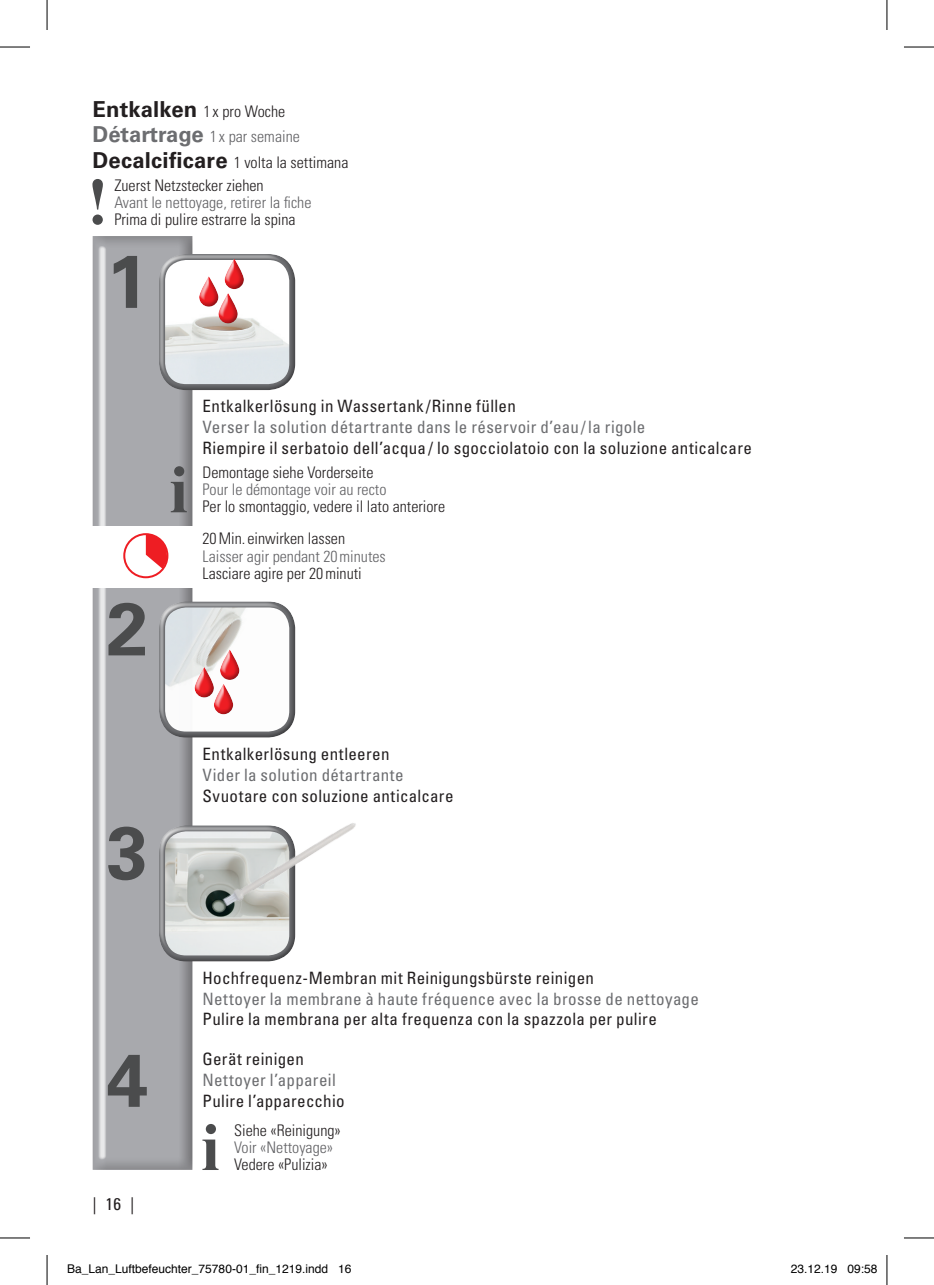
<style>
.page{position:relative;width:934px;height:1285px;background:#fff}
.page>*{position:absolute;margin:0;border:0;box-sizing:border-box;transform-origin:0 0}
.t1{font:700 74.4px "Univers LT Std";color:#4b4c4d}
.t2{font:condensed 17px "Univers LT Std";letter-spacing:.02em;color:#231f20}
.t3{font:condensed 17px "Univers LT Std";letter-spacing:.02em;color:#6c6d70}
.t4{font:300 condensed 16px/25.6px "Univers LT Std";color:#231f20}
.t5{font:300 condensed 16px "Univers LT Std";color:#636366}
.t6{font:12px "Helvetica";color:#000}
.s1{font-weight:700;font-stretch:normal;font-size:22px}
.s2{font-weight:700;font-stretch:normal;font-size:22px;color:#6c6d70}
.s3{color:#636366}
</style>
<div class="page">
<div style="left:92px;top:234px;width:104px;height:936px;background:#231f20;opacity:.75"></div>
<svg style="left:202px;top:1124px;width:16px;height:46px"></svg>
<svg style="left:171px;top:466px;width:16px;height:46px"></svg>
<svg style="left:92px;top:179px;width:11px;height:46px"></svg>
<div style="left:158px;top:253px;width:139px;height:139px;background:#231f20;opacity:.75"></div>
<div style="left:195px;top:273px;width:18px;height:34px;background:#fff"></div>
<div style="left:197px;top:273px;width:22px;height:34px;background:#231f20;opacity:.75"></div>
<div style="left:215px;top:290px;width:17px;height:34px;background:#fff;opacity:.75"></div>
<div style="left:216px;top:290px;width:23px;height:34px;background:#231f20;opacity:.75"></div>
<div style="left:221px;top:255px;width:17px;height:34px;background:#fff"></div>
<div style="left:222px;top:255px;width:23px;height:34px;background:#231f20;opacity:.75"></div>
<div style="left:158px;top:600px;width:139px;height:140px;background:#231f20;opacity:.75"></div>
<div style="left:191px;top:664px;width:18px;height:34px;background:#fff;opacity:.75"></div>
<div style="left:192px;top:664px;width:23px;height:34px;background:#231f20;opacity:.75"></div>
<div style="left:210px;top:680px;width:18px;height:34px;background:#fff;opacity:.75"></div>
<div style="left:211px;top:680px;width:23px;height:34px;background:#231f20;opacity:.75"></div>
<div style="left:216px;top:646px;width:18px;height:34px;background:#fff;opacity:.75"></div>
<div style="left:218px;top:646px;width:22px;height:34px;background:#231f20;opacity:.75"></div>
<div style="left:158px;top:824px;width:139px;height:140px;background:#231f20;opacity:.75"></div>
<img style="left:216px;top:823px;width:140px;height:93px">
<div style="left:84px;top:526px;width:126px;height:61px;background:#fff"></div>
<div style="left:123px;top:533px;width:45px;height:45px;border:2px solid #ee1d23;border-radius:50%"></div>
<svg style="left:146px;top:534px;width:21px;height:35px"></svg>
<hr style="left:0;top:47px;width:30px;height:1px;background:#000">
<hr style="left:903px;top:47px;width:30px;height:1px;background:#000">
<hr style="left:0;top:1237px;width:30px;height:1px;background:#000">
<hr style="left:903px;top:1237px;width:30px;height:1px;background:#000">
<hr style="left:47px;top:0;width:1px;height:30px;background:#000">
<hr style="left:47px;top:1255px;width:1px;height:30px;background:#000">
<hr style="left:886px;top:0;width:1px;height:30px;background:#000">
<hr style="left:886px;top:1255px;width:1px;height:30px;background:#000">
<p class="t4" style="left:92px;top:98px;width:257px"><span class="s1">Entkalken</span> 1 x pro Woche<br><span class="s2">Détartrage</span> <span class="s3">1 x par semaine<br></span><span class="s1">Decalcificare</span> 1 volta la settimana</p>
<p class="t4" style="left:114px;top:172px;width:151px">Zuerst Netzstecker ziehen</p>
<p class="t5" style="left:114px;top:192px;width:198px">Avant le nettoyage, retirer la fiche</p>
<p class="t4" style="left:114px;top:207px;width:183px">Prima di pulire estrarre la spina</p>
<h1 class="t1" style="left:107px;top:238px;width:43px">1</h1>
<h1 class="t1" style="left:107px;top:585px;width:43px">2</h1>
<h1 class="t1" style="left:107px;top:809px;width:43px">3</h1>
<p class="t2" style="left:202px;top:395px;width:315px">Entkalkerlösung in Wassertank /Rinne füllen</p>
<p class="t3" style="left:202px;top:416px;width:444px">Verser la solution détartrante dans le réservoir d’eau /la rigole</p>
<p class="t2" style="left:202px;top:437px;width:550px">Riempire il serbatoio dell’acqua / lo sgocciolatoio con la soluzione anticalcare</p>
<p class="t4" style="left:202px;top:459px;width:172px">Demontage siehe Vorderseite</p>
<p class="t5" style="left:202px;top:480px;width:185px">Pour le démontage voir au recto</p>
<p class="t4" style="left:202px;top:494px;width:244px">Per lo smontaggio, vedere il lato anteriore</p>
<p class="t4" style="left:202px;top:526px;width:144px">20Min. einwirken lassen</p>
<p class="t5" style="left:202px;top:546px;width:185px">Laisser agir pendant 20minutes</p>
<p class="t4" style="left:202px;top:560px;width:161px">Lasciare agire per 20minuti</p>
<p class="t2" style="left:202px;top:743px;width:188px">Entkalkerlösung entleeren</p>
<p class="t3" style="left:202px;top:764px;width:203px">Vider la solution détartrante</p>
<p class="t2" style="left:202px;top:785px;width:252px">Svuotare con soluzione anticalcare</p>
<p class="t2" style="left:202px;top:967px;width:393px">Hochfrequenz-Membran mit Reinigungsbürste reinigen</p>
<p class="t3" style="left:202px;top:987px;width:497px">Nettoyer la membrane à haute fréquence avec la brosse de nettoyage</p>
<p class="t2" style="left:202px;top:1008px;width:455px">Pulire la membrana per alta frequenza con la spazzola per pulire</p>
<h1 class="t1" style="left:107px;top:1037px;width:43px">4</h1>
<p class="t2" style="left:202px;top:1048px;width:103px">Gerät reinigen</p>
<p class="t3" style="left:202px;top:1069px;width:135px">Nettoyer l’appareil</p>
<p class="t2" style="left:202px;top:1090px;width:144px">Pulire l’apparecchio</p>
<p class="t4" style="left:234px;top:1117px;width:108px">Siehe «Reinigung»</p>
<p class="t5" style="left:234px;top:1137px;width:100px">Voir «Nettoyage»</p>
<p class="t4" style="left:234px;top:1151px;width:95px">Vedere «Pulizia»</p>
<p class="t2" style="left:92px;top:1193px;width:43px">|16|</p>
<p class="t6" style="left:67px;top:1259px;width:286px">Ba_Lan_Luftbefeuchter_75780-01_fin_1219.indd 16</p>
<p class="t6" style="left:790px;top:1259px;width:88px">23.12.19 09:58</p>
</div>
